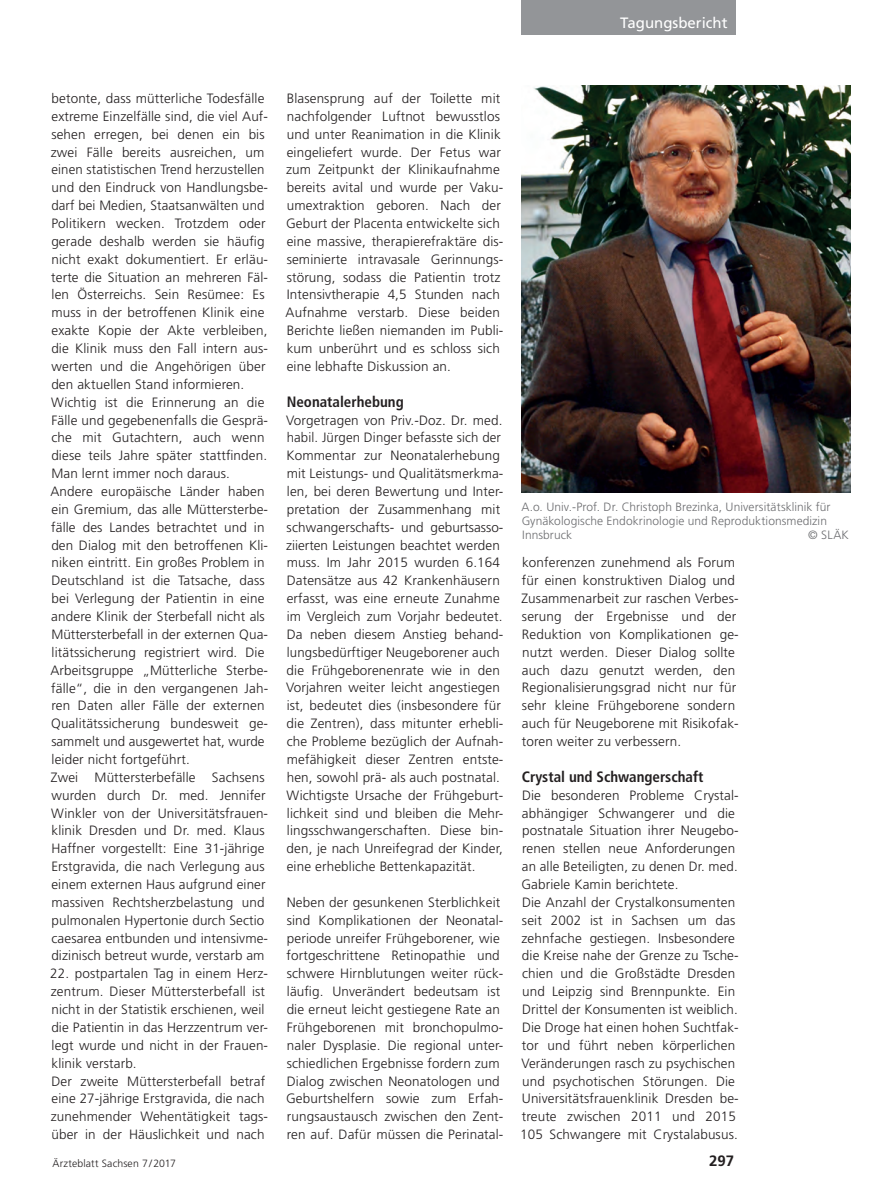
<style>
.page{position:relative;width:893px;height:1191px;background:#fff}
.page>*{position:absolute;margin:0;border:0;box-sizing:border-box;transform-origin:0 0}
.t1{font:700 condensed 15px "Frutiger";color:#231f20}
.t2{font:15px "Frutiger";color:#fff}
.t3{font:700 15px "Frutiger";color:#231f20}
.t4{font:300 13.5px/17.9px "Frutiger";letter-spacing:.01em;color:#231f20}
.t5{font:300 12px/14.2px "Frutiger";letter-spacing:.005em;color:#6c6d70}
.t6{font:300 10.5px "Frutiger";letter-spacing:.015em;color:#231f20}
</style>
<div class="page">
<div style="left:522px;top:0;width:214px;height:34px;background:#939598"></div>
<img style="left:522px;top:85px;width:328px;height:408px">
<p class="t2" style="left:620px;top:14px;width:109px">Tagungsbericht</p>
<p class="t4" style="left:50px;top:89px;width:219px">betonte, dass mütterliche Todesfälle extreme Einzelfälle sind, die viel Auf&shy;sehen erregen, bei denen ein bis zwei Fälle bereits ausreichen, um einen statistischen Trend herzustellen und den Eindruck von Handlungsbe&shy;darf bei Medien, Staatsanwälten und Politikern wecken. Trotzdem oder gerade deshalb werden sie häufig nicht exakt dokumentiert. Er erläu&shy;terte die Situation an mehreren Fäl&shy;len Österreichs. Sein Resümee: Es muss in der betroffenen Klinik eine exakte Kopie der Akte verbleiben, die Klinik muss den Fall intern aus&shy;werten und die Angehörigen über den aktuellen Stand informieren.<br>Wichtig ist die Erinnerung an die Fälle und gegebenenfalls die Gesprä&shy;che mit Gutachtern, auch wenn diese teils Jahre später stattfinden.<br>Man lernt immer noch daraus.<br>Andere europäische Länder haben ein Gremium, das alle Müttersterbe&shy;fälle des Landes betrachtet und in den Dialog mit den betroffenen Kli&shy;niken eintritt. Ein großes Problem in Deutschland ist die Tatsache, dass bei Verlegung der Patientin in eine andere Klinik der Sterbefall nicht als Müttersterbefall in der externen Qua&shy;litätssicherung registriert wird. Die Arbeitsgruppe „Mütterliche Sterbe&shy;fälle“, die in den vergangenen Jah&shy;ren Daten aller Fälle der externen Qualitätssicherung bundesweit ge-- sammelt und ausgewertet hat, wurde leider nicht fortgeführt.<br>Zwei Müttersterbefälle Sachsens wurden durch Dr. med. Jennifer Winkler von der Universitätsfrauen&shy;klinik Dresden und Dr. med. Klaus Haffner vorgestellt: Eine 31-jährige Erstgravida, die nach Verlegung aus einem externen Haus aufgrund einer massiven Rechtsherzbelastung und pulmonalen Hypertonie durch Sectio caesarea entbunden und intensivme&shy;dizinisch betreut wurde, verstarb am</p>
<p class="t4" style="left:50px;top:964px;width:219px">22. postpartalen Tag in einem Herz&shy;zentrum. Dieser Müttersterbefall ist nicht in der Statistik erschienen, weil die Patientin in das Herzzentrum ver&shy;legt wurde und nicht in der Frauen&shy;klinik verstarb.<br>Der zweite Müttersterbefall betraf eine 27-jährige Erstgravida, die nach zunehmender Wehentätigkeit tags&shy;über in der Häuslichkeit und nach</p>
<p class="t4" style="left:286px;top:89px;width:219px">Blasensprung auf der Toilette mit nachfolgender Luftnot bewusstlos und unter Reanimation in die Klinik eingeliefert wurde. Der Fetus war zum Zeitpunkt der Klinikaufnahme bereits avital und wurde per Vaku&shy;umextraktion geboren. Nach der Geburt der Placenta entwickelte sich eine massive, therapierefraktäre dis&shy;seminierte intravasale Gerinnungs&shy;störung, sodass die Patientin trotz Intensivtherapie 4,5 Stunden nach Aufnahme verstarb. Diese beiden Berichte ließen niemanden im Publi&shy;kum unberührt und es schloss sich eine lebhafte Diskussion an.</p>
<p class="t1" style="left:287px;top:392px;width:118px">Neonatalerhebung</p>
<p class="t4" style="left:286px;top:411px;width:219px">Vorgetragen von Priv.-Doz. Dr. med. habil. Jürgen Dinger befasste sich der Kommentar zur Neonatalerhebung mit Leistungs- und Qualitätsmerkma&shy;len, bei deren Bewertung und Inter&shy;pretation der Zusammenhang mit schwangerschafts- und geburtsasso&shy;ziierten Leistungen beachtet werden muss. Im Jahr 2015 wurden 6.164<br>Datensätze aus 42 Krankenhäusern erfasst, was eine erneute Zunahme im Vergleich zum Vorjahr bedeutet.<br>Da neben diesem Anstieg behand&shy;lungsbedürftiger Neugeborener auch die Frühgeborenenrate wie in den Vorjahren weiter leicht angestiegen ist, bedeutet dies (insbesondere für die Zentren), dass mitunter erhebli&shy;che Probleme bezüglich der Aufnah&shy;mefähigkeit dieser Zentren entste&shy;hen, sowohl prä- als auch postnatal.<br>Wichtigste Ursache der Frühgeburt&shy;lichkeit sind und bleiben die Mehr&shy;lingsschwangerschaften. Diese bin&shy;den, je nach Unreifegrad der Kinder, eine erhebliche Bettenkapazität.</p>
<p class="t4" style="left:286px;top:893px;width:219px">Neben der gesunkenen Sterblichkeit sind Komplikationen der Neonatal&shy;periode unreifer Frühgeborener, wie fortgeschrittene Retinopathie und schwere Hirnblutungen weiter rück&shy;läufig. Unverändert bedeutsam ist die erneut leicht gestiegene Rate an Frühgeborenen mit bronchopulmo&shy;naler Dysplasie. Die regional unter&shy;schiedlichen Ergebnisse fordern zum Dialog zwischen Neonatologen und Geburtshelfern sowie zum Erfah&shy;rungsaustausch zwischen den Zent&shy;ren auf. Dafür müssen die Perinatal-</p>
<p class="t5" style="left:521px;top:499px;width:311px">A.o. Univ.-Prof. Dr. Christoph Brezinka, Universitätsklinik für<br>Gynäkologische Endokrinologie und Reproduktionsmedizin<br>Innsbruck</p>
<p class="t5" style="left:808px;top:528px;width:42px">© SLÄK</p>
<p class="t4" style="left:521px;top:554px;width:219px">konferenzen zunehmend als Forum für einen konstruktiven Dialog und Zusammenarbeit zur raschen Verbes&shy;serung der Ergebnisse und der Reduktion von Komplikationen ge-- nutzt werden. Dieser Dialog sollte auch dazu genutzt werden, den Regionalisierungsgrad nicht nur für sehr kleine Frühgeborene sondern auch für Neugeborene mit Risikofak&shy;toren weiter zu verbessern.</p>
<p class="t1" style="left:522px;top:767px;width:183px">Crystal und Schwangerschaft</p>
<p class="t4" style="left:520px;top:786px;width:220px">Die besonderen Probleme Crystal&shy;abhängiger Schwangerer und die postnatale Situation ihrer Neugebo&shy;renen stellen neue Anforderungen an alle Beteiligten, zu denen Dr. med.<br>Gabriele Kamin berichtete.<br>Die Anzahl der Crystalkonsumenten seit 2002 ist in Sachsen um das zehnfache gestiegen. Insbesondere die Kreise nahe der Grenze zu Tsche&shy;chien und die Großstädte Dresden und Leipzig sind Brennpunkte. Ein Drittel der Konsumenten ist weiblich.<br>Die Droge hat einen hohen Suchtfak&shy;tor und führt neben körperlichen Veränderungen rasch zu psychischen und psychotischen Störungen. Die Universitätsfrauenklinik Dresden be-- treute zwischen 2011 und 2015<br>105 Schwangere mit Crystalabusus.</p>
<p class="t6" style="left:53px;top:1157px;width:125px">Ärzteblatt Sachsen 7/2017</p>
<p class="t3" style="left:709px;top:1151px;width:27px">297</p>
</div>
